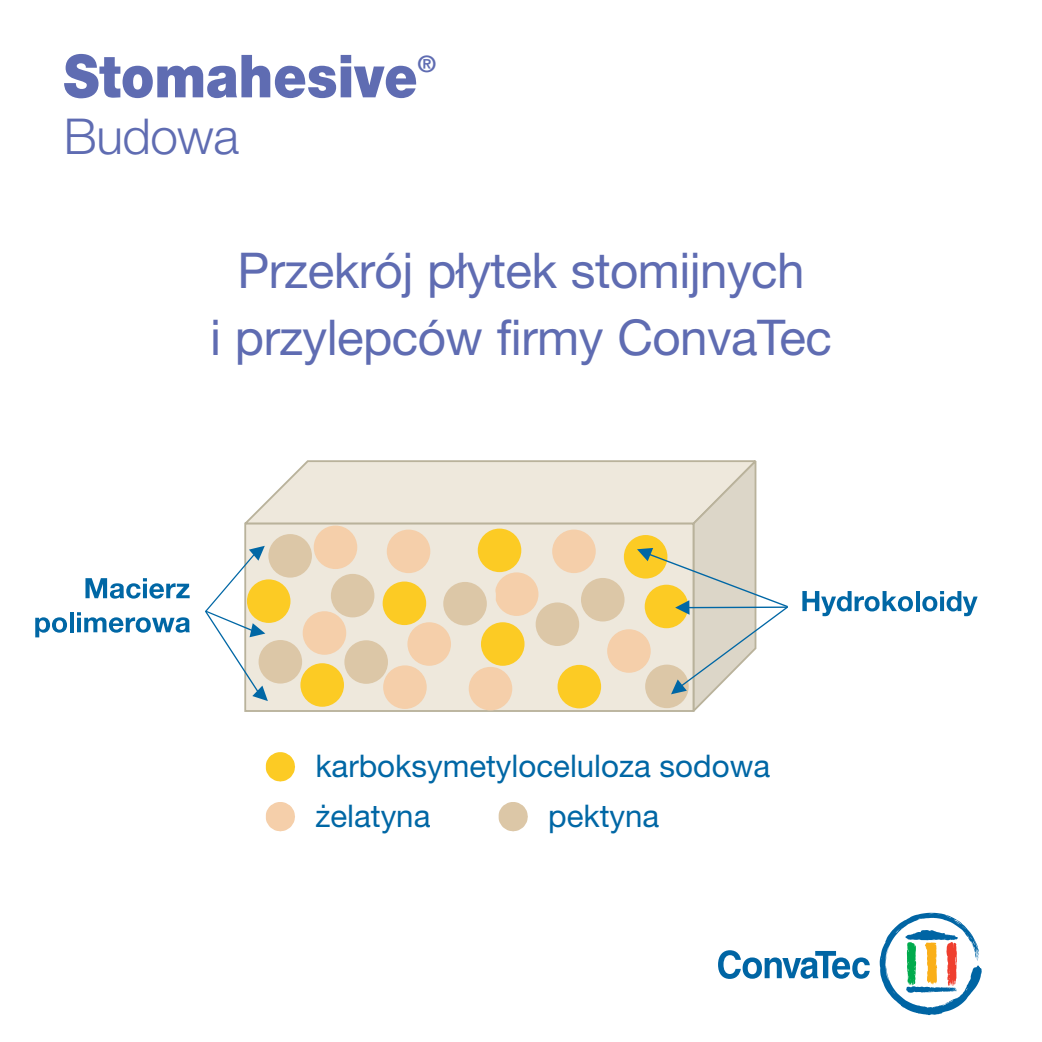
<style>
.page{position:relative;width:1042px;height:1042px;background:#fff}
.page>*{position:absolute;margin:0;border:0;box-sizing:border-box;transform-origin:0 0}
.t1{font:59.32px "Helvetica Neue Black PL";color:#5f6cb2;scale:.9 1}
.t2{font:49.52px "Helvetica Neue Light PL";letter-spacing:-.01em;color:#5f6cb2}
.t3{font:49.35px/67px "Helvetica Neue Roman PL";letter-spacing:-.01em;color:#5f6cb2;text-align:center}
.t4{font:31.15px/50.1px "Helvetica Neue Roman PL";color:#0067a5}
.t5{font:22.75px "Helvetica Neue Bold PL";color:#5f6cb2}
</style>
<div class="page">
<svg style="left:266px;top:752px;width:29px;height:29px"></svg>
<svg style="left:266px;top:802px;width:29px;height:29px"></svg>
<svg style="left:499px;top:802px;width:29px;height:29px"></svg>
<svg style="left:802px;top:591px;width:111px;height:25px"></svg>
<svg style="left:916px;top:591px;width:3px;height:20px"></svg>
<svg style="left:922px;top:591px;width:55px;height:25px"></svg>
<svg style="left:85px;top:578px;width:105px;height:20px"></svg>
<svg style="left:35px;top:617px;width:32px;height:20px"></svg>
<hr style="left:70px;top:612px;width:4px;height:20px;background:#0067a5">
<svg style="left:77px;top:612px;width:113px;height:21px"></svg>
<svg style="left:205px;top:460px;width:583px;height:252px;background:#ebdfc5"></svg>
<svg style="left:718px;top:950px;width:152px;height:29px"></svg>
<svg style="left:879px;top:913px;width:102px;height:102px"></svg>
<p class="t1" style="left:63px;top:42px;width:395px">Stomahesive</p>
<p class="t5" style="left:418px;top:51px;width:20px">®</p>
<p class="t2" style="left:64px;top:108px;width:177px">Budowa</p>
<p class="t3" style="left:210px;top:237px;width:623px">Przekrój płytek stomijnych<br>i przylepców firmy ConvaTec</p>
<p class="t4" style="left:315px;top:741px;width:456px">karboksymetyloceluloza sodowa ˝elatyna</p>
<p class="t4" style="left:548px;top:791px;width:113px">pektyna</p>
</div>
